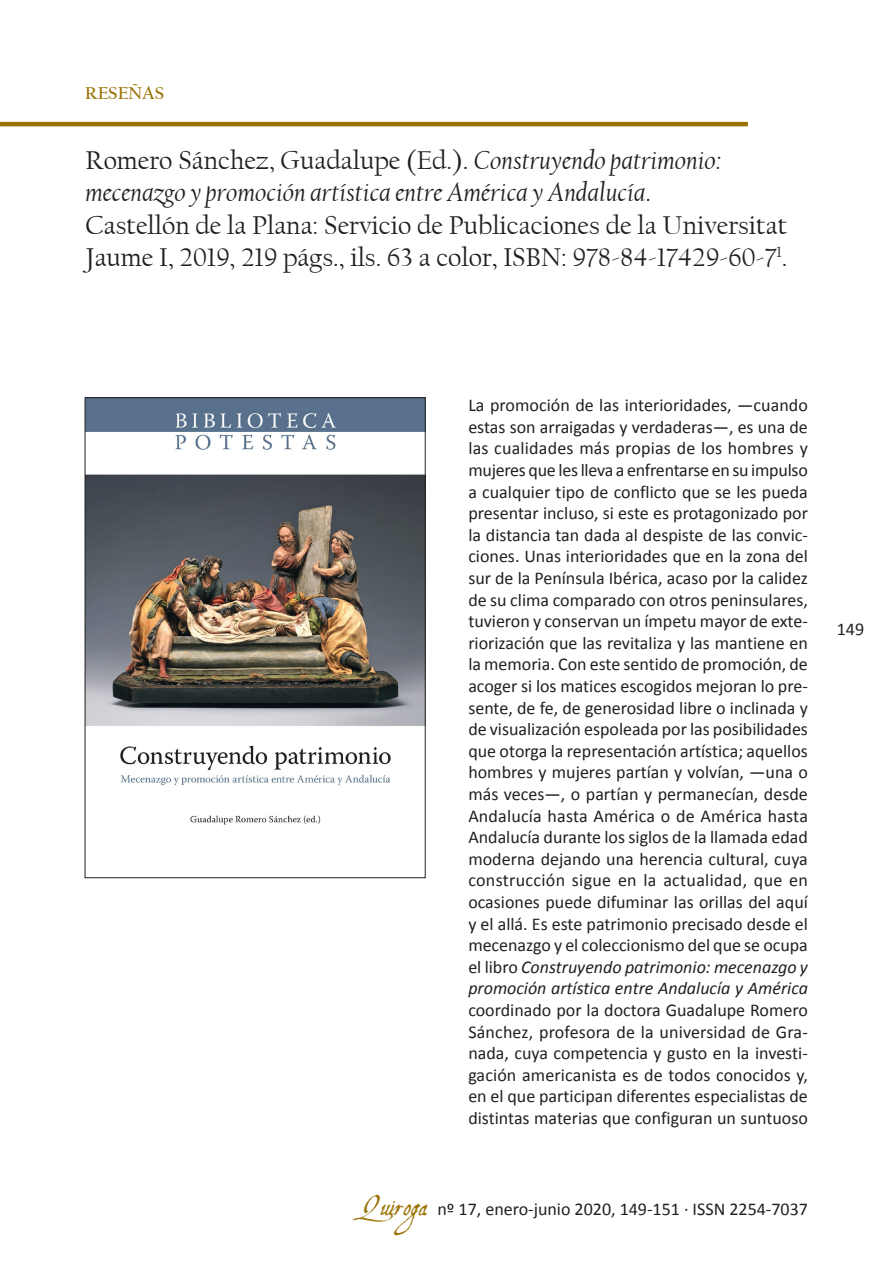
<style>
.page{position:relative;width:893px;height:1263px;background:#fff}
.page>*{position:absolute;margin:0;border:0;box-sizing:border-box;transform-origin:0 0}
.t1{font:27px/32.4px "Californian FB";color:#231f20}
.cuerpo_de_texto{font:18px/21.6px "Calibri";color:#231f20;text-align:justify}
.t2{font:700 18px "Californian FB";color:#9b7305}
.s1{font-style:italic}
.s2{font-family:"Aquiline";font-size:27px;color:#9b7305}
</style>
<div class="page">
<hr style="left:0;top:122px;width:748px;height:4px;background:#9b7305">
<img style="left:87px;top:399px;width:336px;height:426px">
<p class="t2" style="left:85px;top:83px;width:81px">RESEÑAS</p>
<p class="t1" style="left:85px;top:144px;width:704px">Romero Sánchez, Guadalupe (Ed.). <span class="s1">Construyendo patrimonio: mecenazgo y promoción artística entre América y Andalucía</span>.<br>Castellón de la Plana: Servicio de Publicaciones de la Universitat Jaume I, 2019, 219 págs., ils. 63 a color, ISBN: 978-84-17429-60-7<sup>1</sup>.</p>
<p class="cuerpo_de_texto" style="left:468px;top:393px;width:341px">La promoción de las interioridades, —cuando estas son arraigadas y verdaderas—, es una de las cualidades más propias de los hombres y mujeres que les lleva a enfrentarse en su impulso a cualquier tipo de conflicto que se les pueda presentar incluso, si este es protagonizado por la distancia tan dada al despiste de las convic&shy;ciones. Unas interioridades que en la zona del sur de la Península Ibérica, acaso por la calidez de su clima comparado con otros peninsulares, tuvieron y conservan un ímpetu mayor de exte&shy;riorización que las revitaliza y las mantiene en la memoria. Con este sentido de promoción, de acoger si los matices escogidos mejoran lo pre&shy;sente, de fe, de generosidad libre o inclinada y de visualización espoleada por las posibilidades que otorga la representación artística; aquellos hombres y mujeres partían y volvían, —una o más veces—, o partían y permanecían, desde Andalucía hasta América o de América hasta Andalucía durante los siglos de la llamada edad moderna dejando una herencia cultural, cuya construcción sigue en la actualidad, que en ocasiones puede difuminar las orillas del aquí y el allá. Es este patrimonio precisado desde el mecenazgo y el coleccionismo del que se ocupa el libro <span class="s1">Construyendo patrimonio: mecenazgo y promoción artística entre Andalucía y América </span>coordinado por la doctora Guadalupe Romero Sánchez, profesora de la universidad de Gra&shy;nada, cuya competencia y gusto en la investi&shy;gación americanista es de todos conocidos y, en el que participan diferentes especialistas de distintas materias que configuran un suntuoso</p>
<p class="cuerpo_de_texto" style="left:361px;top:1197px;width:448px"><span class="s2">Quiroga</span> nº 17, enero-junio 2020, 149-151 · ISSN 2254-7037</p>
<p class="cuerpo_de_texto" style="left:837px;top:617px;width:29px">149</p>
</div>
